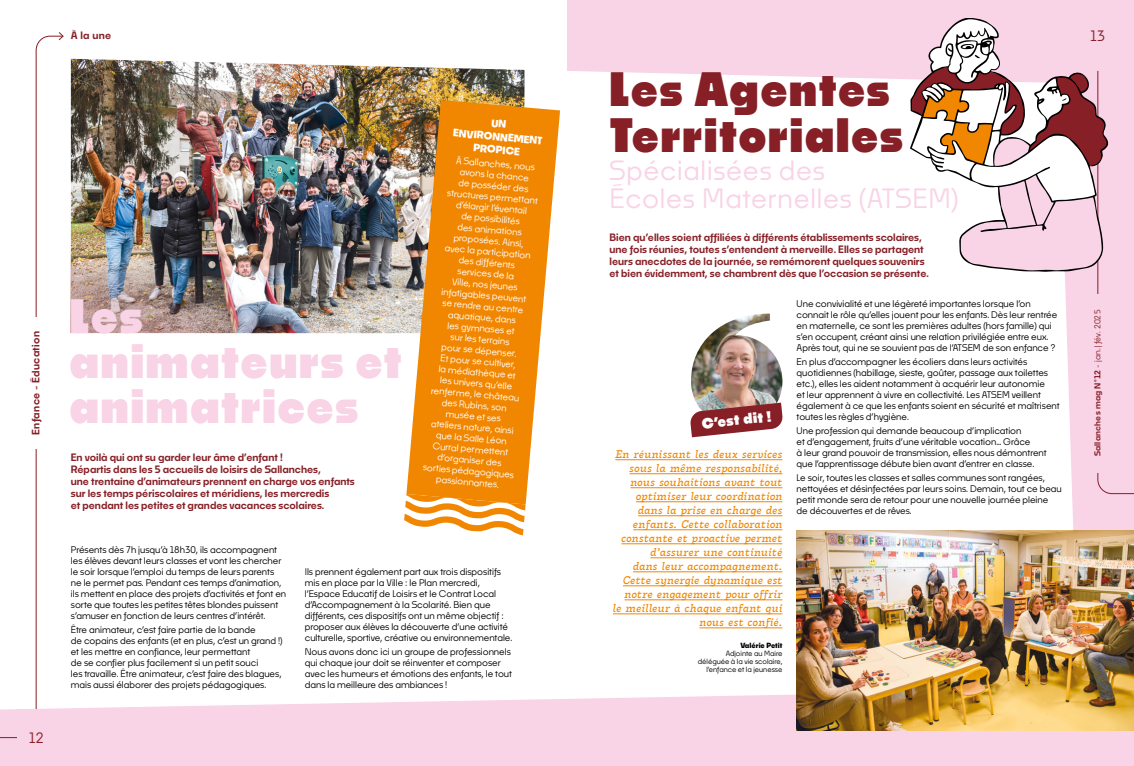
<style>
.page{position:relative;width:1134px;height:766px;background:#fff}
.page>*{position:absolute;margin:0;border:0;box-sizing:border-box;transform-origin:0 0}
.t1{font:900 45px/45px "Noka";letter-spacing:.03em;color:#f9d3e6}
.t2{font:900 45px/46px "Noka";letter-spacing:.03em;color:#861f26}
.t3{font:500 26px "Noka";letter-spacing:.03em;color:#f9d3e6}
.t4{font:900 14px "Noka";color:#fff}
.N__de_page{font:500 14px "Noka";color:#861f26}
.t5{font:italic 12px/14px "Tarif";letter-spacing:.03em;color:#f18700;text-align:right}
.rubrique{font:600 10px/12px "Noka";color:#861f26}
.t6{font:700 10px/13px "Noka";color:#fff;text-align:center}
.rubrique-2{font:600 10px "Noka";letter-spacing:.03em;color:#861f26}
.t7{font:500 9px/11px "Noka";color:#000}
.t8{font:500 9px/11px "Noka";color:#fff;text-align:center}
.t9{font:600 8px "Noka";letter-spacing:.03em;color:#861f26}
.t10{font:500 7px/8px "Noka";color:#000;text-align:right}
.s1{font-weight:700}
.s2{font-weight:500}
</style>
<div class="page">
<div style="left:567px;top:0;width:488px;height:80px;background:#f9d3e6"></div>
<svg style="left:1055px;top:0;width:79px;height:530px;background:#f9d9e9"></svg>
<svg style="left:0;top:687px;width:1134px;height:78px;background:#f9d9e8"></svg>
<img style="left:71px;top:59px;width:453px;height:174px">
<img style="left:71px;top:233px;width:335px;height:100px">
<svg style="left:406px;top:100px;width:154px;height:400px;background:#eb982f"></svg>
<svg style="left:404px;top:494px;width:122px;height:41px"></svg>
<img style="left:797px;top:530px;width:337px;height:199px">
<hr style="left:615px;top:459px;width:167px;height:1px;background:#f18700">
<hr style="left:630px;top:473px;width:152px;height:1px;background:#f18700">
<hr style="left:630px;top:487px;width:152px;height:1px;background:#f18700">
<hr style="left:636px;top:501px;width:146px;height:1px;background:#f18700">
<hr style="left:638px;top:515px;width:144px;height:1px;background:#f18700">
<hr style="left:633px;top:529px;width:149px;height:1px;background:#f18700">
<hr style="left:621px;top:543px;width:161px;height:1px;background:#f18700">
<hr style="left:650px;top:557px;width:132px;height:1px;background:#f18700">
<hr style="left:633px;top:571px;width:149px;height:1px;background:#f18700">
<hr style="left:623px;top:585px;width:159px;height:1px;background:#f18700">
<hr style="left:624px;top:599px;width:158px;height:1px;background:#f18700">
<hr style="left:613px;top:613px;width:169px;height:1px;background:#f18700">
<hr style="left:699px;top:627px;width:83px;height:1px;background:#f18700">
<img style="left:690px;top:313px;width:93px;height:124px">
<svg style="left:0;top:35px;width:64px;height:703px"></svg>
<svg style="left:58px;top:32px;width:6px;height:9px"></svg>
<div style="left:17px;top:317px;width:37px;height:131px;background:#fff"></div>
<div style="left:17px;top:709px;width:39px;height:56px;background:#f9d3e6"></div>
<svg style="left:1055px;top:18px;width:79px;height:476px;background:#f9d7e8"></svg>
<svg style="left:910px;top:18px;width:198px;height:254px"></svg>
<p class="rubrique-2" style="left:30px;top:434px;width:105px;rotate:-90deg">Enfance - Éducation</p>
<p class="N__de_page" style="left:28px;top:729px;width:17px">12</p>
<p class="rubrique" style="left:71px;top:30px;width:42px">À la une</p>
<p class="N__de_page" style="left:1089px;top:27px;width:17px">13</p>
<p class="t2" style="left:609px;top:65px;width:295px">Les Agentes<br>Territoriales</p>
<p class="t3" style="left:609px;top:154px;width:217px">Spécialisées des</p>
<p class="t3" style="left:609px;top:182px;width:350px">Écoles Maternelles (ATSEM)</p>
<p class="t6" style="left:455px;top:113px;width:91px;rotate:5deg">UN<br>ENVIRONNEMENT<br>PROPICE</p>
<p class="t8" style="left:450px;top:154px;width:93px;rotate:5deg">À Sallanches, nous avons la chance<br>de posséder des structures permettant d’élargir l’éventail<br>de possibilités<br>des animations proposées. Ainsi, avec la participation des diff érents services de la<br>Ville, nos jeunes infatigables peuvent se rendre au centre aquatique, dans<br>les gymnases et<br>sur les terrains<br>pour se dépenser.<br>Et pour se cultiver,<br>la médiathèque et<br>les univers qu’elle renferme, le château des Rubins, son musée et ses<br>ateliers nature, ainsi que la Salle Léon<br>Curral permettent d’organiser des sorties pédagogiques passionnantes.</p>
<p class="rubrique" style="left:609px;top:231px;width:321px">Bien qu’elles soient affiliées à différents établissements scolaires, une fois réunies, toutes s’entendent à merveille. Elles se partagent leurs anecdotes de la journée, se remémorent quelques souvenirs et bien évidemment, se chambrent dès que l’occasion se présente.</p>
<p class="t1" style="left:69px;top:293px;width:334px">Les animateurs et animatrices</p>
<p class="t7" style="left:797px;top:298px;width:262px">Une convivialité et une légèreté importantes lorsque l’on connait le rôle qu’elles jouent pour les enfants. Dès leur rentrée en maternelle, ce sont les premières adultes (hors famille) qui s’en occupent, créant ainsi une relation privilégiée entre eux.<br>Après tout, qui ne se souvient pas de l’ATSEM de son enfance ?</p>
<p class="t7" style="left:797px;top:356px;width:265px">En plus d’accompagner les écoliers dans leurs activités quotidiennes (habillage, sieste, goûter, passage aux toilettes etc.), elles les aident notamment à acquérir leur autonomie<br>et leur apprennent à vivre en collectivité. Les ATSEM veillent également à ce que les enfants soient en sécurité et maîtrisent toutes les règles d’hygiène.</p>
<p class="t7" style="left:797px;top:425px;width:252px">Une profession qui demande beaucoup d’implication<br>et d’engagement, fruits d’une véritable vocation… Grâce<br>à leur grand pouvoir de transmission, elles nous démontrent que l’apprentissage débute bien avant d’entrer en classe.</p>
<p class="t7" style="left:797px;top:472px;width:267px">Le soir, toutes les classes et salles communes sont rangées, nettoyées et désinfectées par leurs soins. Demain, tout ce beau petit monde sera de retour pour une nouvelle journée pleine de découvertes et de rêves.</p>
<p class="t4" style="left:701px;top:414px;width:71px;rotate:-6deg">C’est dit !</p>
<p class="t5" style="left:613px;top:446px;width:171px">En réunissant les deux services sous la même responsabilité, nous souhaitions avant tout optimiser leur coordination dans la prise en charge des enfants. Cette collaboration constante et proactive permet d’assurer une continuité<br>dans leur accompagnement.<br>Cette synergie dynamique est notre engagement pour offrir le meilleur à chaque enfant qui nous est confié.</p>
<p class="t10" style="left:698px;top:641px;width:86px"><span class="s1">Valérie Petit<br></span>Adjointe au Maire déléguée à la vie scolaire, l’enfance et la jeunesse</p>
<p class="rubrique" style="left:71px;top:451px;width:285px">En voilà qui ont su garder leur âme d’enfant !<br>Répartis dans les 5 accueils de loisirs de Sallanches,<br>une trentaine d’animateurs prennent en charge vos enfants sur les temps périscolaires et méridiens, les mercredis<br>et pendant les petites et grandes vacances scolaires.</p>
<p class="t7" style="left:71px;top:544px;width:217px">Présents dès 7h jusqu’à 18h30, ils accompagnent les élèves devant leurs classes et vont les chercher le soir lorsque l’emploi du temps de leurs parents ne le permet pas. Pendant ces temps d’animation, ils mettent en place des projets d’activités et font en sorte que toutes les petites têtes blondes puissent s’amuser en fonction de leurs centres d’intérêt.</p>
<p class="t7" style="left:71px;top:623px;width:213px">Être animateur, c’est faire partie de la bande<br>de copains des enfants (et en plus, c’est un grand !) et les mettre en confiance, leur permettant<br>de se confier plus facilement si un petit souci<br>les travaille. Être animateur, c’est faire des blagues, mais aussi élaborer des projets pédagogiques.</p>
<p class="t7" style="left:305px;top:566px;width:209px">Ils prennent également part aux trois dispositifs mis en place par la Ville : le Plan mercredi, l’Espace Educatif de Loisirs et le Contrat Local d’Accompagnement à la Scolarité. Bien que différents, ces dispositifs ont un même objectif : proposer aux élèves la découverte d’une activité culturelle, sportive, créative ou environnementale.</p>
<p class="t7" style="left:305px;top:645px;width:209px">Nous avons donc ici un groupe de professionnels qui chaque jour doit se réinventer et composer avec les humeurs et émotions des enfants, le tout dans la meilleure des ambiances !</p>
<p class="t9" style="left:1092px;top:456px;width:148px;rotate:-90deg">Sallanches mag N°12 <span class="s2">- jan.|fév. 2025</span></p>
</div>
